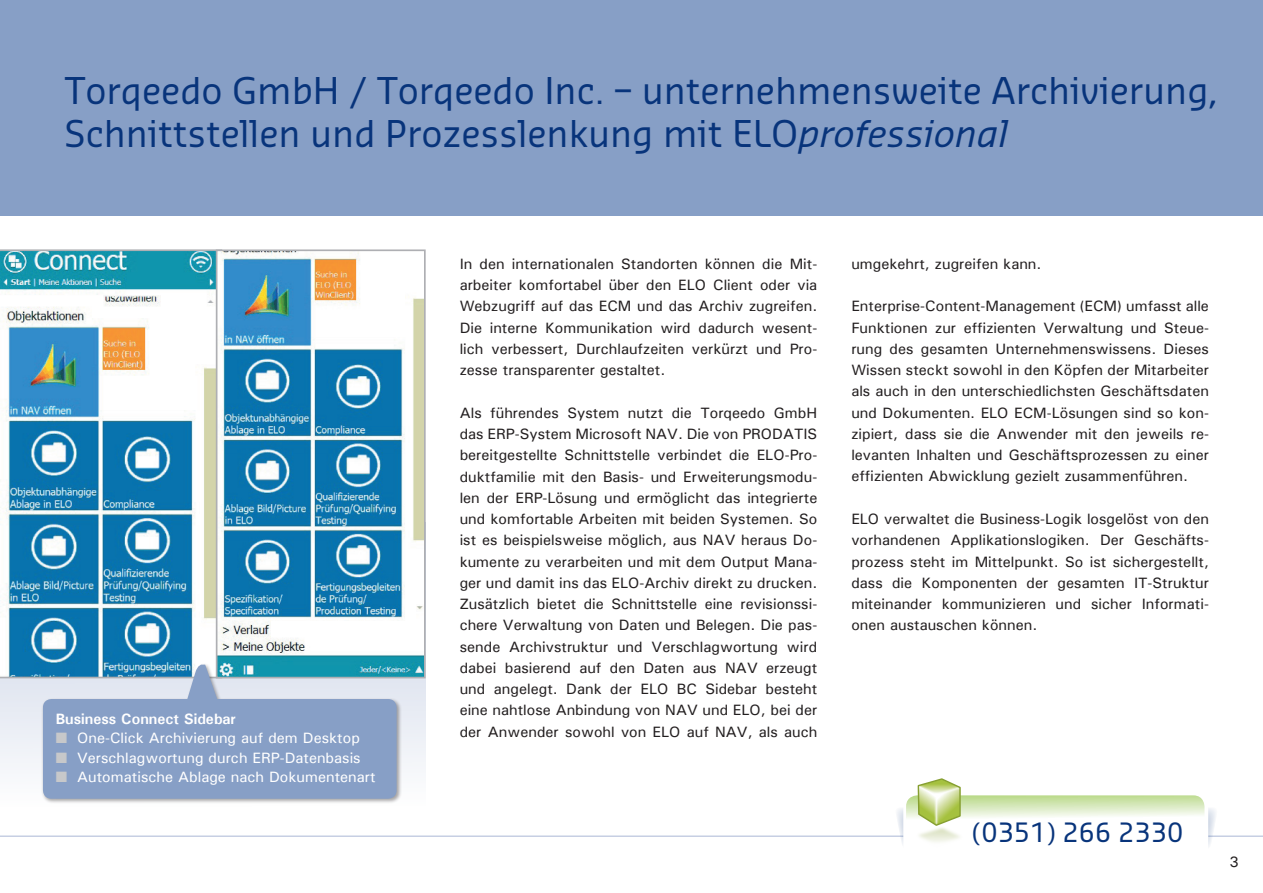
<style>
.page{position:relative;width:1263px;height:893px;background:#fff}
.page>*{position:absolute;margin:0;border:0;box-sizing:border-box;transform-origin:0 0}
.t1{font:36px/43.2px "Sansa";color:#08347b}
.t2{font:25.95px "Sansa";color:#08347b}
.t3{font:500 15px/21.3px "Univers";color:#231f20;text-align:justify}
.t4{font:500 15px "Univers";color:#fff}
.t5{font:700 15px "Univers";color:#fff}
.s1{font-style:italic}
.s2{color:#c7c8ca}
</style>
<div class="page">
<div style="left:0;top:0;width:1263px;height:216px;background:#879fc6"></div>
<svg style="left:0;top:835px;width:1263px;height:2px;background:#d4dae9"></svg>
<svg style="left:895px;top:778px;width:323px;height:68px"></svg>
<img style="left:913px;top:823px;width:52px;height:23px">
<svg style="left:0;top:678px;width:425px;height:111px"></svg>
<svg style="left:0;top:249px;width:216px;height:429px"></svg>
<svg style="left:219px;top:252px;width:204px;height:423px"></svg>
<div style="left:216px;top:249px;width:210px;height:429px;border:2px solid #aeafb3"></div>
<div style="left:42px;top:663px;width:360px;height:141px;background:#231f20;opacity:.4"></div>
<svg style="left:184px;top:665px;width:37px;height:34px"></svg>
<div style="left:43px;top:699px;width:354px;height:100px;background:#879fc6;border-radius:9px"></div>
<h1 class="t1" style="left:65px;top:67px;width:1155px">Torqeedo GmbH / Torqeedo Inc. – unternehmensweite Archivierung,<br>Schnittstellen und Prozesslenkung mit ELO<span class="s1">professional</span></h1>
<p class="t5" style="left:56px;top:709px;width:182px">Business Connect Sidebar</p>
<p class="t4" style="left:56px;top:729px;width:306px"><span class="s2">■</span> One-Click Archivierung auf dem Desktop</p>
<p class="t4" style="left:56px;top:748px;width:307px"><span class="s2">■</span> Verschlagwortung durch ERP-Datenbasis</p>
<p class="t4" style="left:56px;top:768px;width:321px"><span class="s2">■</span> Automatische Ablage nach Dokumentenart</p>
<p class="t3" style="left:460px;top:253px;width:359px">In den internationalen Standorten können die Mit&shy;arbeiter komfortabel über den ELO Client oder via Webzugriff auf das ECM und das Archiv zugreifen.<br>Die interne Kommunikation wird dadurch wesent&shy;lich verbessert, Durchlaufzeiten verkürzt und Pro&shy;zesse transparenter gestaltet.</p>
<p class="t3" style="left:460px;top:402px;width:359px">Als führendes System nutzt die Torqeedo GmbH das ERP-System Microsoft NAV. Die von PRODATIS bereitgestellte Schnittstelle verbindet die ELO-Pro&shy;duktfamilie mit den Basis- und Erweiterungsmodu&shy;len der ERP-Lösung und ermöglicht das integrierte und komfortable Arbeiten mit beiden Systemen. So ist es beispielsweise möglich, aus NAV heraus Do&shy;kumente zu verarbeiten und mit dem Output Mana&shy;ger und damit ins das ELO-Archiv direkt zu drucken.<br>Zusätzlich bietet die Schnittstelle eine revisionssi&shy;chere Verwaltung von Daten und Belegen. Die pas&shy;sende Archivstruktur und Verschlagwortung wird dabei basierend auf den Daten aus NAV erzeugt und angelegt. Dank der ELO BC Sidebar besteht eine nahtlose Anbindung von NAV und ELO, bei der der Anwender sowohl von ELO auf NAV, als auch</p>
<p class="t3" style="left:851px;top:253px;width:192px">umgekehrt, zugreifen kann.</p>
<p class="t3" style="left:851px;top:295px;width:359px">Enterprise-Content-Management (ECM) umfasst alle Funktionen zur effizienten Verwaltung und Steue&shy;rung des gesamten Unternehmenswissens. Dieses Wissen steckt sowohl in den Köpfen der Mitarbeiter als auch in den unterschiedlichsten Geschäftsdaten und Dokumenten. ELO ECM-Lösungen sind so kon&shy;zipiert, dass sie die Anwender mit den jeweils re&shy;levanten Inhalten und Geschäftsprozessen zu einer effizienten Abwicklung gezielt zusammenführen.</p>
<p class="t3" style="left:851px;top:508px;width:359px">ELO verwaltet die Business-Logik losgelöst von den vorhandenen Applikationslogiken. Der Geschäfts&shy;prozess steht im Mittelpunkt. So ist sichergestellt, dass die Komponenten der gesamten IT-Struktur miteinander kommunizieren und sicher Informati&shy;onen austauschen können.</p>
<h2 class="t2" style="left:972px;top:815px;width:212px">(0351) 266 2330</h2>
<p class="t3" style="left:1229px;top:851px;width:11px">3</p>
</div>
